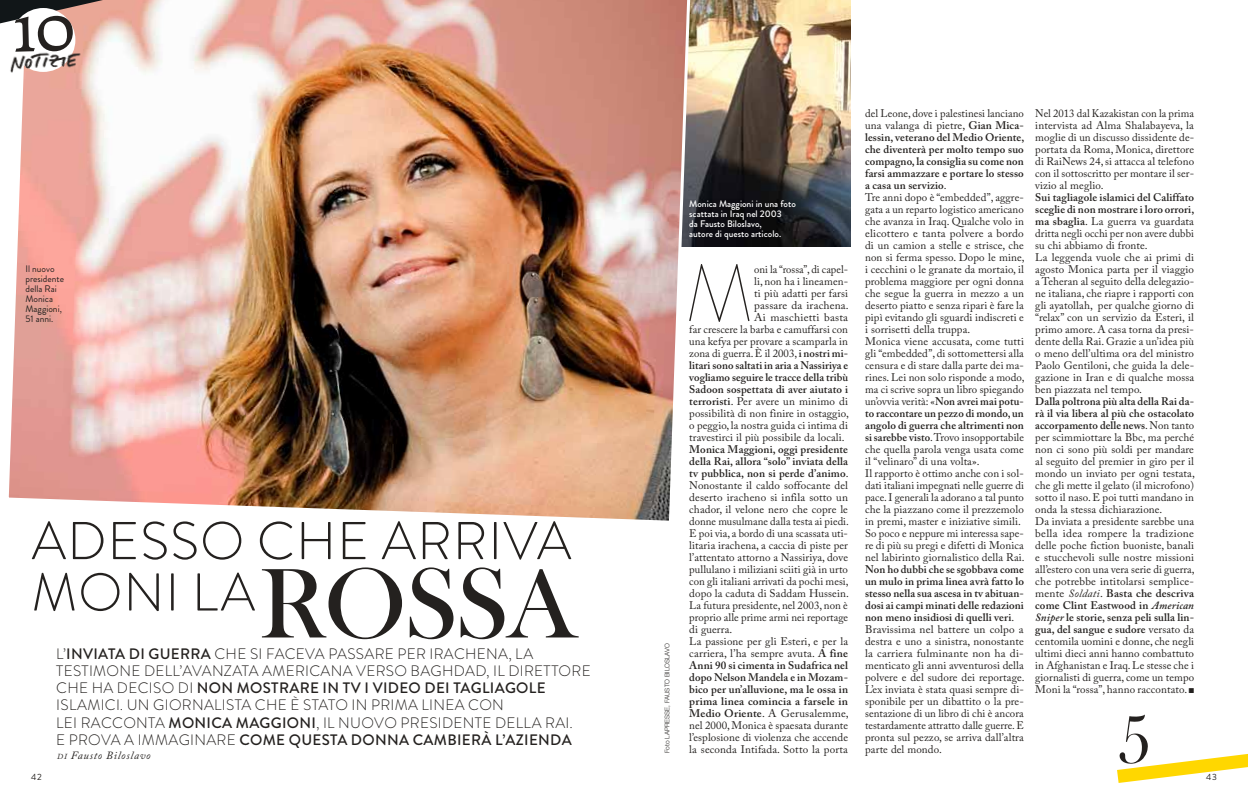
<style>
.page{position:relative;width:1248px;height:800px;background:#fff}
.page>*{position:absolute;margin:0;border:0;box-sizing:border-box;transform-origin:0 0}
.t1{font:102.4px "Bask Old Face";letter-spacing:-.02em;color:#24211f}
.t2{font:100 79.4px "Brandon Grotesque";color:#24211f}
.t3{font:300 53px/51.3px "Brandon Grotesque";letter-spacing:.02em;color:#24211f}
.t4{font:300 15.1px/17.2px "Brandon Grotesque";letter-spacing:.02em;color:#24211f}
.t5{font:11px/12px "Adobe Caslon Pro";letter-spacing:.01em;color:#24211f}
.t6{font:600 11px "Adobe Caslon Pro";letter-spacing:.005em;color:#24211f}
.t7{font:italic 11px "Adobe Caslon Pro";letter-spacing:.07em;color:#24211f}
.t8{font:500 9.5px/10px "Brandon Grotesque";color:#fff}
.t9{font:9.5px/10px "Brandon Grotesque";color:#24211f}
.t10{font:9px "Brandon Grotesque";color:#24211f}
.t11{font:300 6.5px "Helvetica Neue";color:#24211f}
.s1{font-weight:500}
.s2{font-size:7.7px}
.s3{font-weight:600}
.s4{font-style:italic}
.s5{font-weight:600;font-style:italic}
</style>
<div class="page">
<img style="left:693px;top:0;width:157px;height:246px">
<img style="left:8px;top:0;width:685px;height:521px">
<img style="left:8px;top:52px;width:78px;height:25px">
<svg style="left:0;top:0;width:103px;height:52px"></svg>
<svg style="left:1117px;top:754px;width:130px;height:28px"></svg>
<p class="t9" style="left:26px;top:264px;width:40px">Il nuovo presidente della Rai<br>Monica<br>Maggioni,<br>51 anni.</p>
<h3 class="t3" style="left:32px;top:515px;width:541px">ADESSO CHE ARRIVA<br>MONI LA</h3>
<h1 class="t1" style="left:259px;top:547px;width:319px">ROSSA</h1>
<p class="t4" style="left:56px;top:645px;width:536px">L’<span class="s1">INVIATA DI GUERRA</span> CHE SI FACEVA PASSARE PER IRACHENA, LA TESTIMONE DELL’AVANZATA AMERICANA VERSO BAGHDAD, IL DIRETTORE CHE HA DECISO DI <span class="s1">NON MOSTRARE IN TV I VIDEO DEI TAGLIAGOLE </span>ISLAMICI. UN GIORNALISTA CHE È STATO IN PRIMA LINEA CON<br>LEI RACCONTA <span class="s1">MONICA MAGGIONI</span>, IL NUOVO PRESIDENTE DELLA RAI.<br>E PROVA A IMMAGINARE <span class="s1">COME QUESTA DONNA CAMBIERÀ L’AZIENDA</span></p>
<p class="t7" style="left:57px;top:748px;width:95px"><span class="s2">di</span> Fausto Biloslavo</p>
<p class="t11" style="left:663px;top:753px;width:112px;rotate:-90deg">Foto lapresse, fausto biloslavo</p>
<p class="t8" style="left:689px;top:199px;width:108px">MONICA MAGGIONI IN UNA FOTO<br>SCATTATA IN I RAQ NEL 2003<br>DA FAUSTO BILOSLAVO,<br>AUTORE DI QUESTO ARTICOLO.</p>
<h2 class="t2" style="left:685px;top:239px;width:70px">M</h2>
<p class="t5" style="left:754px;top:263px;width:95px">oni la “rossa”, di capel-</p>
<p class="t5" style="left:754px;top:275px;width:95px">li, non ha i lineamen-</p>
<p class="t5" style="left:754px;top:287px;width:95px">ti più adatti per farsi</p>
<p class="t5" style="left:754px;top:299px;width:96px">passare da irachena.</p>
<p class="t5" style="left:754px;top:311px;width:95px">Ai maschietti basta</p>
<p class="t5" style="left:689px;top:323px;width:160px">far crescere la barba e camuffarsi con</p>
<p class="t5" style="left:689px;top:335px;width:160px">una kefya per provare a scamparla in</p>
<p class="t5" style="left:689px;top:347px;width:160px">zona di guerra. È il 2003, <span class="s3">i nostri mi-</span></p>
<p class="t6" style="left:689px;top:358px;width:160px">litari sono saltati in aria a Nassiriya e</p>
<p class="t6" style="left:689px;top:370px;width:160px">vogliamo seguire le tracce della tribù</p>
<p class="t6" style="left:689px;top:382px;width:160px">Sadoon sospettata di aver aiutato i</p>
<p class="t5" style="left:689px;top:395px;width:160px"><span class="s3">terroristi</span>. Per avere un minimo di</p>
<p class="t5" style="left:689px;top:407px;width:161px">possibilità di non finire in ostaggio,</p>
<p class="t5" style="left:689px;top:419px;width:160px">o peggio, la nostra guida ci intima di</p>
<p class="t5" style="left:689px;top:431px;width:157px">travestirci il più possibile da locali.</p>
<p class="t5" style="left:689px;top:443px;width:161px"><span class="s3">Monica Maggioni, oggi presidente della Rai, allora “solo” inviata della tv pubblica, non si perde d’animo</span>.<br>Nonostante il caldo soffocante del deserto iracheno si infila sotto un chador, il velone nero che copre le donne musulmane dalla testa ai piedi.<br>E poi via, a bordo di una scassata uti&shy;litaria irachena, a caccia di piste per l’attentato attorno a Nassiriya, dove pullulano i miliziani sciiti già in urto con gli italiani arrivati da pochi mesi, dopo la caduta di Saddam Hussein.<br>La futura presidente, nel 2003, non è proprio alle prime armi nei reportage di guerra.<br>La passione per gli Esteri, e per la carriera, l’ha sempre avuta. <span class="s3">A fine Anni 90 si cimenta in Sudafrica nel dopo Nelson Mandela e in Mozam&shy;bico per un’alluvione, ma le ossa in prima linea comincia a farsele in Medio Oriente</span>. A Gerusalemme, nel 2000, Monica è spaesata durante l’esplosione di violenza che accende</p>
<p class="t5" style="left:689px;top:743px;width:160px">la seconda Intifada. Sotto la porta</p>
<p class="t5" style="left:865px;top:107px;width:161px">del Leone, dove i palestinesi lanciano una valanga di pietre, <span class="s3">Gian Mica&shy;lessin, veterano del Medio Oriente, che diventerà per molto tempo suo compagno, la consiglia su come non farsi ammazzare e portare lo stesso a casa un servizio</span>.<br>Tre anni dopo è “embedded”, aggre&shy;gata a un reparto logistico americano che avanza in Iraq. Qualche volo in elicottero e tanta polvere a bordo di un camion a stelle e strisce, che non si ferma spesso. Dopo le mine, i cecchini o le granate da mortaio, il problema maggiore per ogni donna che segue la guerra in mezzo a un deserto piatto e senza ripari è fare la pipì evitando gli sguardi indiscreti e i sorrisetti della truppa.<br>Monica viene accusata, come tutti gli “embedded”, di sottomettersi alla censura e di stare dalla parte dei ma&shy;rines. Lei non solo risponde a modo, ma ci scrive sopra un libro spiegando un’ovvia verità: «<span class="s3">Non avrei mai potu&shy;to raccontare un pezzo di mondo, un angolo di guerra che altrimenti non si sarebbe visto</span>. Trovo insopportabile che quella parola venga usata come il “velinaro” di una volta».<br>Il rapporto è ottimo anche con i sol&shy;dati italiani impegnati nelle guerre di pace. I generali la adorano a tal punto che la piazzano come il prezzemolo in premi, master e iniziative simili.<br>So poco e neppure mi interessa sape&shy;re di più su pregi e difetti di Monica nel labirinto giornalistico della Rai.</p>
<p class="t5" style="left:865px;top:563px;width:161px"><span class="s3">Non ho dubbi che se sgobbava come un mulo in prima linea avrà fatto lo stesso nella sua ascesa in tv abituan&shy;dosi ai campi minati delle redazioni non meno insidiosi di quelli veri</span>.<br>Bravissima nel battere un colpo a destra e uno a sinistra, nonostante la carriera fulminante non ha di&shy;menticato gli anni avventurosi della polvere e del sudore dei reportage.<br>L’ex inviata è stata quasi sempre di&shy;sponibile per un dibattito o la pre&shy;sentazione di un libro di chi è ancora testardamente attratto dalle guerre. E pronta sul pezzo, se arriva dall’altra parte del mondo.</p>
<p class="t5" style="left:1035px;top:107px;width:160px;text-align:justify">Nel 2013 dal Kazakistan con la prima intervista ad Alma Shalabayeva, la moglie di un discusso dissidente de&shy;portata da Roma, Monica, direttore di RaiNews 24, si attacca al telefono con il sottoscritto per montare il ser&shy;vizio al meglio.</p>
<p class="t5" style="left:1035px;top:191px;width:160px"><span class="s3">Sui tagliagole islamici del Califfato sceglie di non mostrare i loro orrori, ma sbaglia</span>. La guerra va guardata dritta negli occhi per non avere dubbi su chi abbiamo di fronte.<br>La leggenda vuole che ai primi di agosto Monica parta per il viaggio a Teheran al seguito della delegazio&shy;ne italiana, che riapre i rapporti con gli ayatollah, per qualche giorno di “relax” con un servizio da Esteri, il primo amore. A casa torna da presi&shy;dente della Rai. Grazie a un’idea più o meno dell’ultima ora del ministro Paolo Gentiloni, che guida la dele&shy;gazione in Iran e di qualche mossa ben piazzata nel tempo.</p>
<p class="t5" style="left:1035px;top:395px;width:161px"><span class="s3">Dalla poltrona più alta della Rai da&shy;rà il via libera al più che ostacolato accorpamento delle news</span>. Non tanto per scimmiottare la Bbc, ma perché non ci sono più soldi per mandare al seguito del premier in giro per il mondo un inviato per ogni testata, che gli mette il gelato (il microfono) sotto il naso. E poi tutti mandano in onda la stessa dichiarazione.<br>Da inviata a presidente sarebbe una bella idea rompere la tradizione delle poche fiction buoniste, banali e stucchevoli sulle nostre missioni all’estero con una vera serie di guerra, che potrebbe intitolarsi semplice&shy;mente <span class="s4">Soldati</span>. <span class="s3">Basta che descriva come Clint Eastwood in</span> <span class="s5">American Sniper</span> <span class="s3">le storie, senza peli sulla lin&shy;gua, del sangue e sudore</span> versato da centomila uomini e donne, che negli ultimi dieci anni hanno combattuto in Afghanistan e Iraq. Le stesse che i giornalisti di guerra, come un tempo Moni la “rossa”, hanno raccontato. ■</p>
<p class="t10" style="left:31px;top:770px;width:12px">42</p>
<p class="t10" style="left:1205px;top:770px;width:12px">43</p>
</div>
